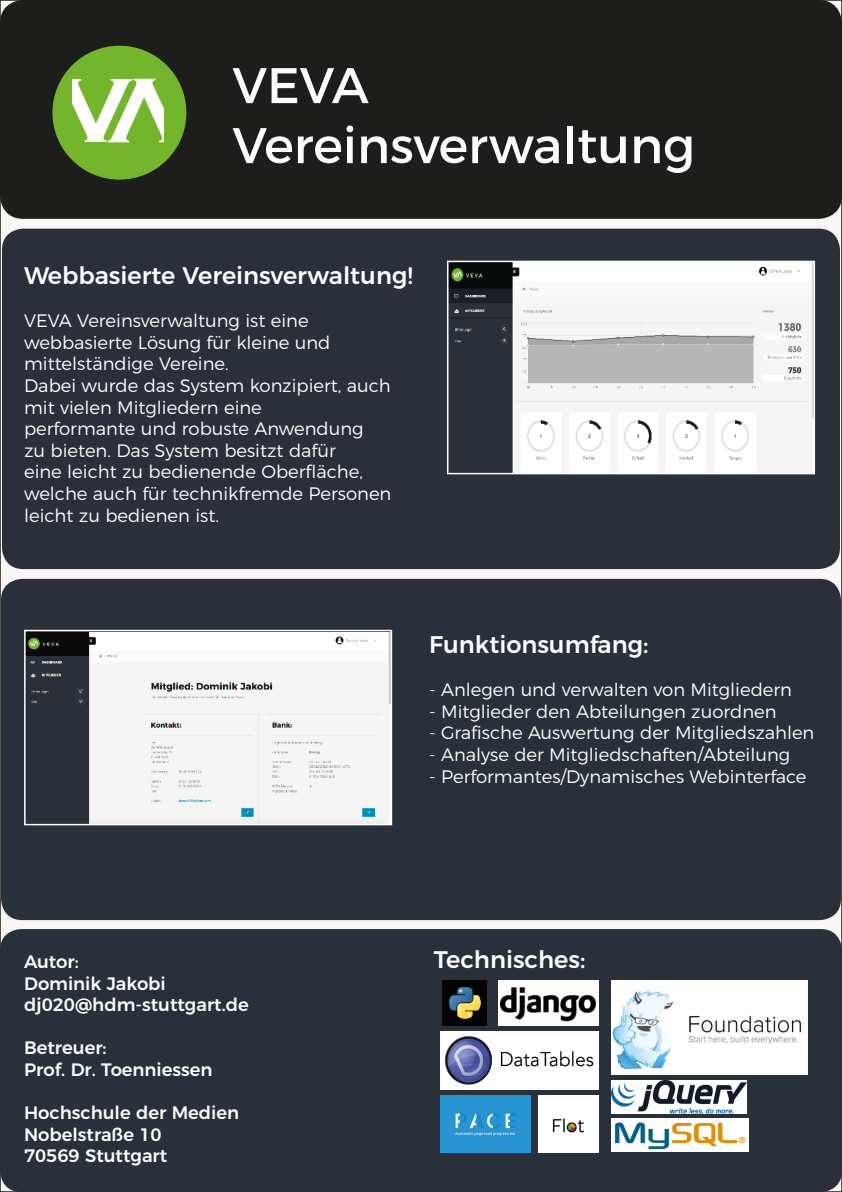
<style>
.page{position:relative;width:842px;height:1192px;background:#f9f7f6}
.page>*{position:absolute;margin:0;border:0;box-sizing:border-box;transform-origin:0 0}
.t1{font:50px/60px "Montserrat";color:#fefefe}
.t2{font:500 24px "Montserrat";color:#fefefe}
.t3{font:300 18px/21.6px "Montserrat";color:#fefefe}
.t4{font:500 18px/21.6px "Montserrat";color:#fefefe}
</style>
<div class="page">
<div style="left:2px;top:2px;width:838px;height:215px;background:#1d1d1b;border-radius:21px"></div>
<div style="left:0;top:0;width:842px;height:219px;border:4px solid #1d1d1b;border-radius:21px"></div>
<div style="left:52px;top:46px;width:134px;height:134px;background:#73b62b;border-radius:50%"></div>
<img style="left:72px;top:78px;width:91px;height:65px">
<div style="left:2px;top:229px;width:838px;height:340px;background:#2a2f39;border-radius:21px"></div>
<div style="left:1px;top:579px;width:840px;height:341px;background:#2a3039;border-radius:21px"></div>
<div style="left:0;top:929px;width:842px;height:263px;background:#2a3039;border-radius:21px"></div>
<img style="left:450px;top:264px;width:362px;height:207px">
<div style="left:447px;top:261px;width:368px;height:213px;border:2px solid #fff"></div>
<img style="left:27px;top:633px;width:362px;height:189px">
<div style="left:24px;top:630px;width:368px;height:195px;border:2px solid #fff"></div>
<img style="left:499px;top:981px;width:100px;height:45px">
<img style="left:442px;top:981px;width:45px;height:45px">
<img style="left:440px;top:1032px;width:159px;height:57px">
<img style="left:611px;top:981px;width:196px;height:93px">
<img style="left:440px;top:1095px;width:90px;height:57px">
<img style="left:611px;top:1080px;width:136px;height:33px">
<div style="left:539px;top:1095px;width:60px;height:57px;background:#fff"></div>
<img style="left:611px;top:1118px;width:137px;height:34px">
<p class="t1" style="left:232px;top:51px;width:464px">VEVA<br>Vereinsverwaltung</p>
<p class="t2" style="left:24px;top:256px;width:390px">Webbasierte Vereinsverwaltung!</p>
<p class="t3" style="left:24px;top:308px;width:369px">VEVA Vereinsverwaltung ist eine webbasierte Lösung für kleine und mittelständige Vereine.<br>Dabei wurde das System konzipiert, auch mit vielen Mitgliedern eine<br>performante und robuste Anwendung<br>zu bieten. Das System besitzt dafür<br>eine leicht zu bedienende Oberfläche, welche auch für technikfremde Personen leicht zu bedienen ist.</p>
<p class="t2" style="left:429px;top:625px;width:221px">Funktionsumfang:</p>
<p class="t3" style="left:429px;top:677px;width:364px">- Anlegen und verwalten von Mitgliedern</p>
<p class="t3" style="left:429px;top:699px;width:349px">- Mitglieder den Abteilungen zuordnen</p>
<p class="t3" style="left:429px;top:721px;width:387px">- Grafische Auswertung der Mitgliedszahlen</p>
<p class="t3" style="left:429px;top:742px;width:363px">- Analyse der Mitgliedschaften/Abteilung</p>
<p class="t3" style="left:429px;top:764px;width:379px">- Performantes/Dynamisches Webinterface</p>
<p class="t4" style="left:24px;top:949px;width:226px">Autor:<br>Dominik Jakobi dj020@hdm-stuttgart.de</p>
<p class="t4" style="left:24px;top:1036px;width:190px">Betreuer:<br>Prof. Dr. Toenniessen</p>
<p class="t4" style="left:24px;top:1100px;width:217px">Hochschule der Medien<br>Nobelstraße 10<br>70569 Stuttgart</p>
<p class="t2" style="left:434px;top:940px;width:153px">Technisches:</p>
</div>
